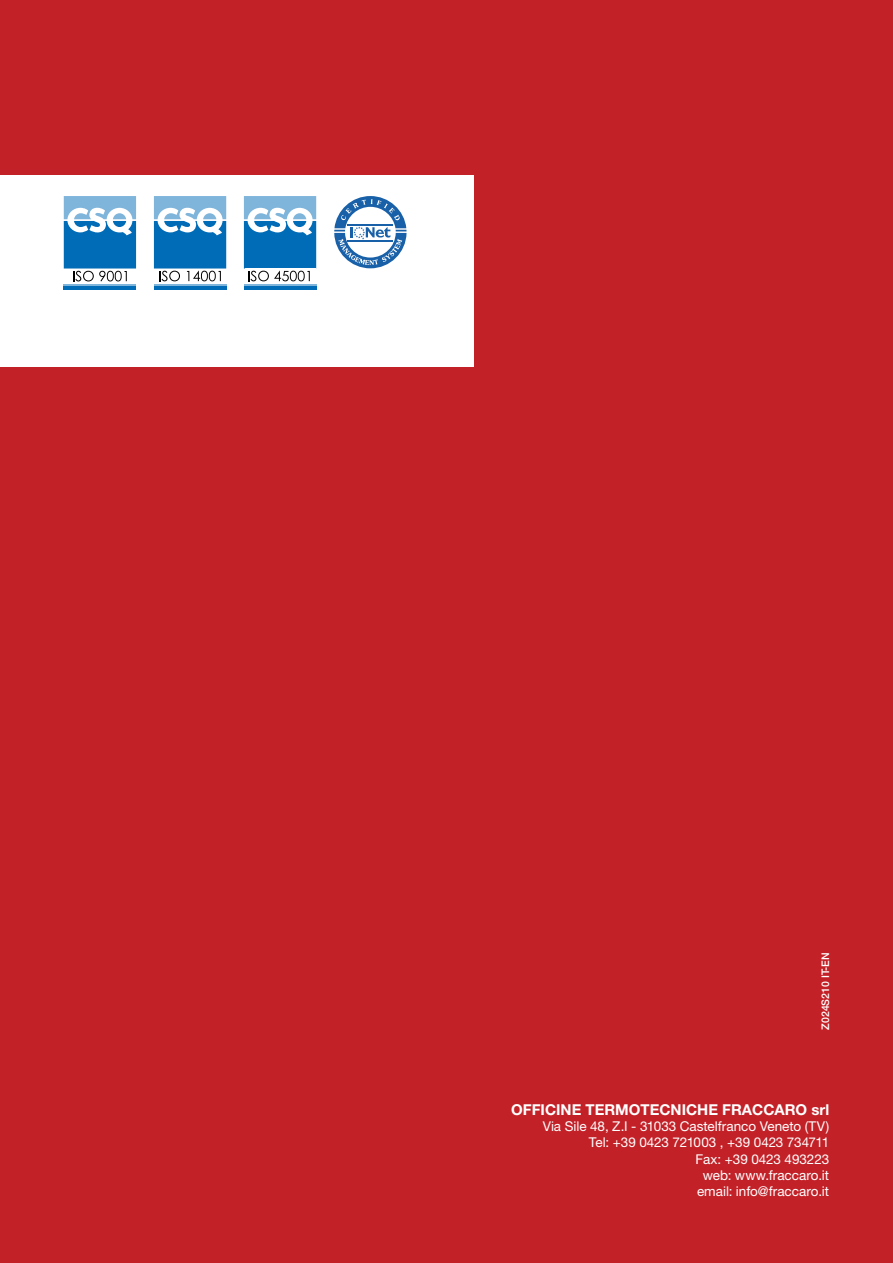
<style>
.page{position:relative;width:893px;height:1263px;background:#c32128}
.page>*{position:absolute;margin:0;border:0;box-sizing:border-box;transform-origin:0 0}
.t1{font:700 15px "Helvetica Neue LT Std";color:#fff}
.t2{font:13.5px/16.2px "Helvetica Neue LT Std";color:#fff;text-align:right}
.t3{font:500 10.5px "Helvetica Neue LT Std";color:#fff}
</style>
<div class="page">
<div style="left:0;top:175px;width:473px;height:191px;background:#fff"></div>
<hr style="left:64px;top:287px;width:72px;height:3px;background:#006bb6">
<hr style="left:64px;top:284px;width:72px;height:2px;background:#80b5db">
<svg style="left:64px;top:196px;width:72px;height:85px"></svg>
<hr style="left:154px;top:287px;width:72px;height:3px;background:#006bb6">
<hr style="left:154px;top:284px;width:72px;height:2px;background:#80b5db">
<svg style="left:154px;top:196px;width:72px;height:85px"></svg>
<hr style="left:244px;top:287px;width:72px;height:3px;background:#006bb6">
<svg style="left:244px;top:196px;width:72px;height:85px"></svg>
<hr style="left:244px;top:284px;width:72px;height:2px;background:#80b5db">
<svg style="left:334px;top:196px;width:73px;height:72px"></svg>
<p class="t3" style="left:819px;top:1030px;width:79px;rotate:-90deg">Z024S210 IT-EN</p>
<p class="t1" style="left:511px;top:1100px;width:320px">OFFICINE TERMOTECNICHE FRACCARO srl</p>
<p class="t2" style="left:543px;top:1118px;width:288px">Via Sile 48, Z.I - 31033 Castelfranco Veneto (TV)<br>Tel: +39 0423 721003 , +39 0423 734711<br>Fax: +39 0423 493223<br>web: www.fraccaro.it<br>email: info@fraccaro.it</p>
</div>
